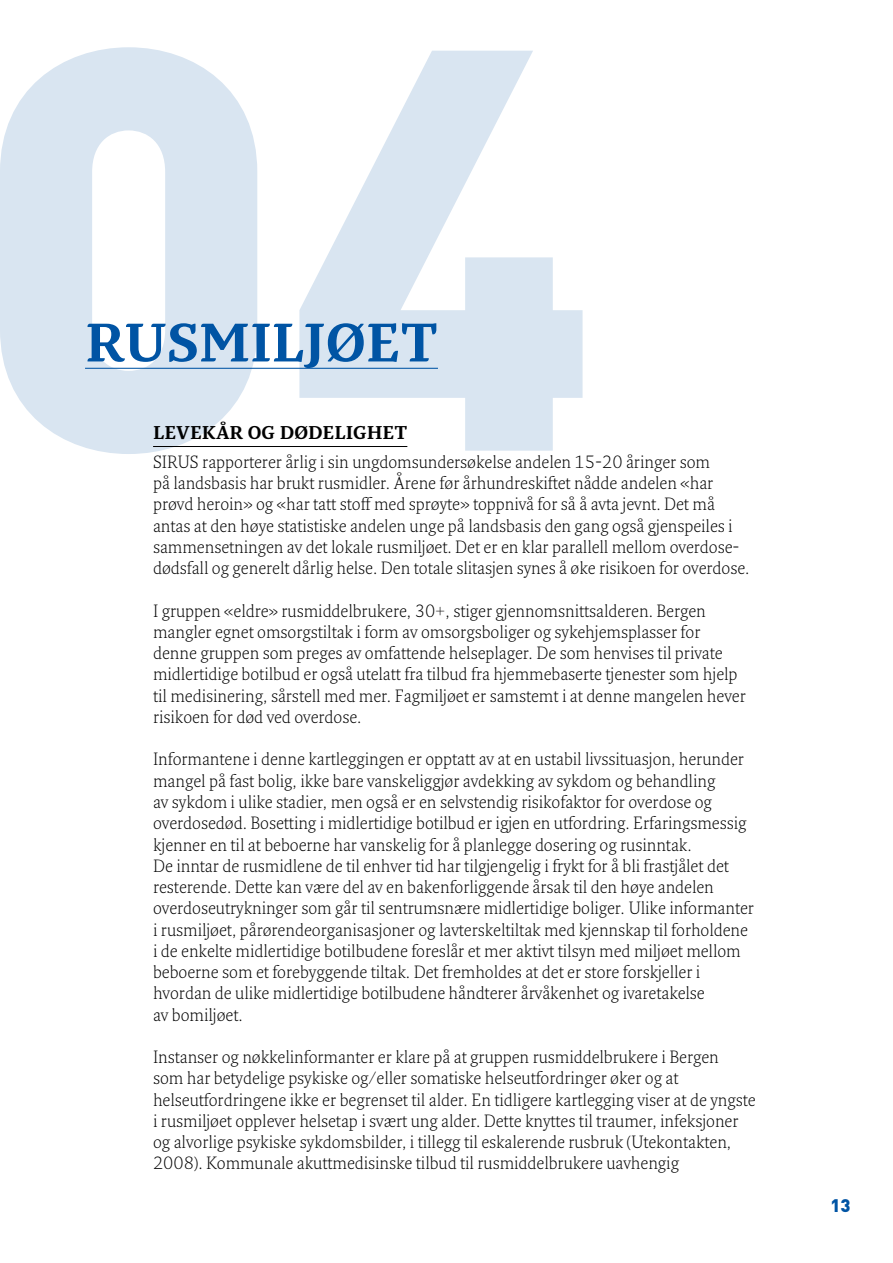
<style>
.page{position:relative;width:893px;height:1263px;background:#fff}
.page>*{position:absolute;margin:0;border:0;box-sizing:border-box;transform-origin:0 0}
.TITTEL_1{font:700 52.5px "Fresco";color:#0054a4}
.TITTEL_2{font:700 18px "Fresco";color:#000}
.t1{font:900 18px "DIN";color:#0054a4}
.BREADTEKST_1{font:300 17.25px/21.3px "Fresco";color:#000}
</style>
<div class="page">
<svg style="left:0;top:47px;width:583px;height:407px;fill:#d9e5f1"></svg>
<hr style="left:153px;top:446px;width:254px;height:1px;background:#000">
<hr style="left:85px;top:368px;width:353px;height:1px;background:#0054a4">
<p class="TITTEL_1" style="left:85px;top:311px;width:354px">RUSMILJØET</p>
<p class="TITTEL_2" style="left:153px;top:422px;width:256px">LEVEKÅR OG DØDELIGHET</p>
<p class="BREADTEKST_1" style="left:153px;top:451px;width:598px">SIRUS rapporterer årlig i sin ungdomsundersøkelse andelen 15-20 åringer som<br>på landsbasis har brukt rusmidler. Årene før århundreskiftet nådde andelen «har prøvd heroin» og «har tatt stoff med sprøyte» toppnivå for så å avta jevnt. Det må antas at den høye statistiske andelen unge på landsbasis den gang også gjenspeiles i sammensetningen av det lokale rusmiljøet. Det er en klar parallell mellom overdose&shy;dødsfall og generelt dårlig helse. Den totale slitasjen synes å øke risikoen for overdose.</p>
<p class="BREADTEKST_1" style="left:153px;top:599px;width:594px">I gruppen «eldre» rusmiddelbrukere, 30+, stiger gjennomsnittsalderen. Bergen mangler egnet omsorgstiltak i form av omsorgsboliger og sykehjemsplasser for denne gruppen som preges av omfattende helseplager. De som henvises til private midlertidige botilbud er også utelatt fra tilbud fra hjemmebaserte tjenester som hjelp til medisinering, sårstell med mer. Fagmiljøet er samstemt i at denne mangelen hever risikoen for død ved overdose.</p>
<p class="BREADTEKST_1" style="left:153px;top:748px;width:602px">Informantene i denne kartleggingen er opptatt av at en ustabil livssituasjon, herunder mangel på fast bolig, ikke bare vanskeliggjør avdekking av sykdom og behandling<br>av sykdom i ulike stadier, men også er en selvstendig risikofaktor for overdose og overdosedød. Bosetting i midlertidige botilbud er igjen en utfordring. Erfaringsmessig kjenner en til at beboerne har vanskelig for å planlegge dosering og rusinntak.<br>De inntar de rusmidlene de til enhver tid har tilgjengelig i frykt for å bli frastjålet det resterende. Dette kan være del av en bakenforliggende årsak til den høye andelen overdoseutrykninger som går til sentrumsnære midlertidige boliger. Ulike informanter i rusmiljøet, pårørendeorganisasjoner og lavterskeltiltak med kjennskap til forholdene i de enkelte midlertidige botilbudene foreslår et mer aktivt tilsyn med miljøet mellom beboerne som et forebyggende tiltak. Det fremholdes at det er store forskjeller i hvordan de ulike midlertidige botilbudene håndterer årvåkenhet og ivaretakelse<br>av bomiljøet.</p>
<p class="BREADTEKST_1" style="left:153px;top:1046px;width:604px">Instanser og nøkkelinformanter er klare på at gruppen rusmiddelbrukere i Bergen<br>som har betydelige psykiske og/eller somatiske helseutfordringer øker og at helseutfordringene ikke er begrenset til alder. En tidligere kartlegging viser at de yngste i rusmiljøet opplever helsetap i svært ung alder. Dette knyttes til traumer, infeksjoner og alvorlige psykiske sykdomsbilder, i tillegg til eskalerende rusbruk (Utekontakten, 2008). Kommunale akuttmedisinske tilbud til rusmiddelbrukere uavhengig</p>
<p class="t1" style="left:830px;top:1193px;width:22px">13</p>
</div>
